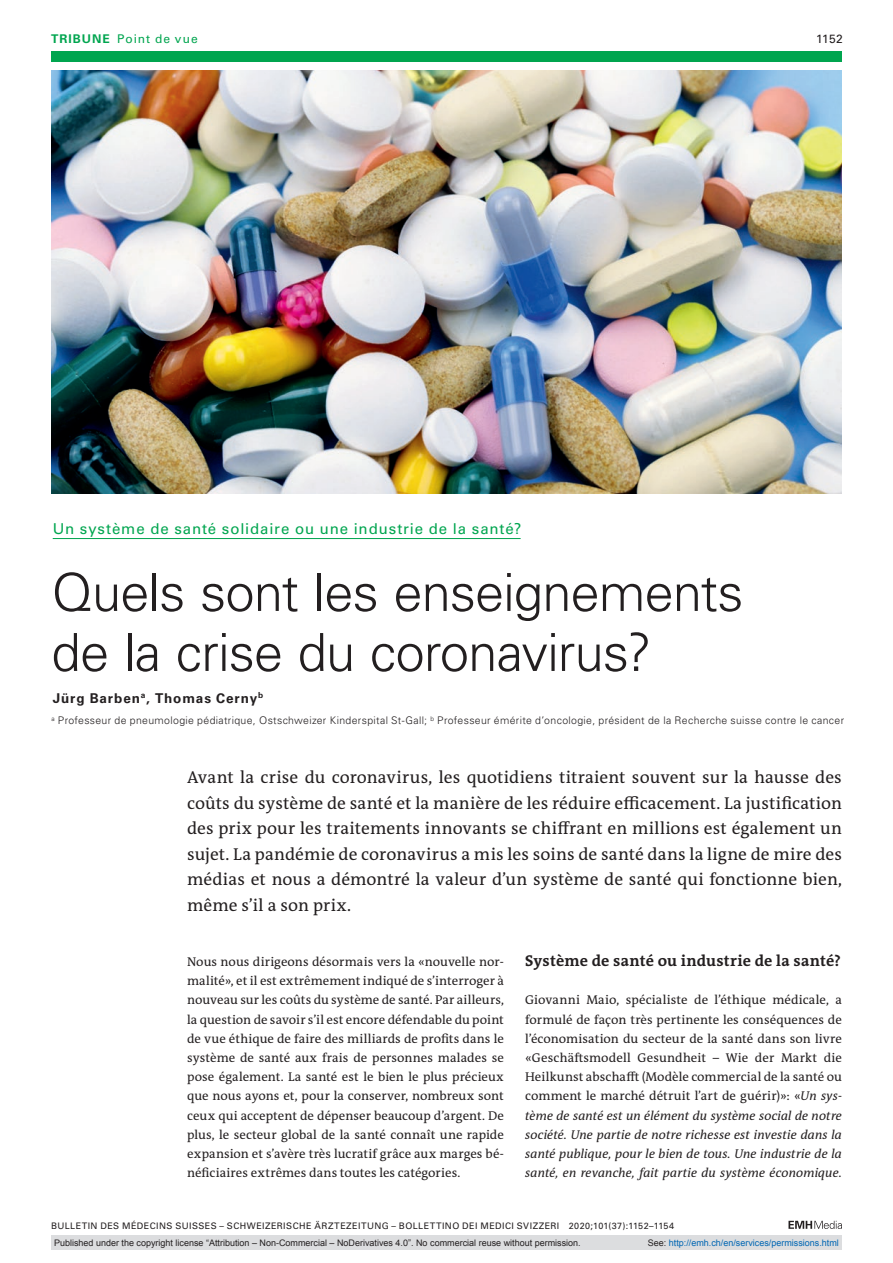
<style>
.page{position:relative;width:893px;height:1263px;background:#fff}
.page>*{position:absolute;margin:0;border:0;box-sizing:border-box;transform-origin:0 0}
.article-title{font:300 52.5px/60px "Univers LT Std";letter-spacing:-.015em;color:#231f20}
.section-pl{font:17.25px/25.5px "The Antiqua B W5 Plain";letter-spacing:.005em;color:#231f20;text-align:justify}
.section-h1{font:700 15.75px "The Antiqua B W7";letter-spacing:.005em;color:#231f20}
.pre-heading{font:15px "Univers LT Std";letter-spacing:.055em;color:#00a54f}
.author-notes{font:700 13.5px "Univers LT Std";letter-spacing:.065em;color:#231f20}
.section-pn{font:12.75px/19.2px "The Antiqua B W5 Plain";letter-spacing:.01em;color:#231f20;text-align:justify}
.ressort{font:12px "Univers LT Std";letter-spacing:.08em;color:#00a54f}
.ressort-2{font:12px "Univers LT Std";color:#231f20}
.aff{font:300 10.5px "Univers LT Std";letter-spacing:.03em;color:#231f20}
.t1{font:9px "Arial";color:#231f20}
.fusszeile{font:9px "Univers LT Std";letter-spacing:.05em;color:#231f20}
.t2{font:9px "Arial";color:#0066b3}
.s1{font-weight:700}
.s2{font-style:italic}
.s3{color:#231f20}
</style>
<div class="page">
<svg style="left:788px;top:1221px;width:54px;height:8px"></svg>
<hr style="left:53px;top:538px;width:468px;height:1px;background:#00a54f">
<img style="left:51px;top:70px;width:790px;height:423px">
<div style="left:51px;top:51px;width:791px;height:11px;background:#00a54f"></div>
<div style="left:51px;top:1235px;width:791px;height:15px;background:#dcdddf"></div>
<p class="ressort" style="left:51px;top:31px;width:148px"><span class="s1">TRIBUNE</span> Point de vue</p>
<p class="ressort-2" style="left:816px;top:31px;width:28px">1152</p>
<p class="pre-heading" style="left:53px;top:520px;width:470px">Un système de santé solidaire ou une industrie de la santé?</p>
<p class="article-title" style="left:51px;top:562px;width:694px">Quels sont les enseignements de la crise du coronavirus?</p>
<p class="author-notes" style="left:53px;top:690px;width:212px">Jürg Barben<sup>a</sup>, Thomas Cerny<sup>b</sup></p>
<p class="aff" style="left:51px;top:714px;width:794px"><sup>a</sup> Professeur de pneumologie pédiatrique, Ostschweizer Kinderspital St-Gall; <sup>b</sup> Professeur émérite d’oncologie, président de la Recherche suisse contre le cancer</p>
<p class="section-pl" style="left:187px;top:765px;width:656px">Avant la crise du coronavirus, les quotidiens titraient souvent sur la hausse des coûts du système de santé et la manière de les réduire efficacement. La justification des prix pour les traitements innovants se chiffrant en millions est également un sujet. La pandémie de coronavirus a mis les soins de santé dans la ligne de mire des médias et nous a démontré la valeur d’un système de santé qui fonctionne bien, même s’il a son prix.</p>
<p class="section-h1" style="left:525px;top:950px;width:317px">Système de santé ou industrie de la santé?</p>
<p class="section-pn" style="left:525px;top:990px;width:318px">Giovanni Maio, spécialiste de l’éthique médicale, a formulé de façon très pertinente les conséquences de l’économisation du secteur de la santé dans son livre «Geschäftsmodell Gesundheit – Wie der Markt die Heilkunst abschafft (Modèle commercial de la santé ou comment le marché détruit l’art de guérir)»: «<span class="s2">Un sys&shy;tème de santé est un élément du système social de notre société. Une partie de notre richesse est investie dans la santé publique, pour le bien de tous. Une industrie de la santé, en revanche, fait partie du système économique.</span></p>
<p class="section-pn" style="left:187px;top:952px;width:318px">Nous nous dirigeons désormais vers la «nouvelle nor&shy;malité», et il est extrêmement indiqué de s’interroger à nouveau sur les coûts du système de santé. Par ailleurs, la question de savoir s’il est encore défendable du point de vue éthique de faire des milliards de profits dans le système de santé aux frais de personnes malades se pose également. La santé est le bien le plus précieux que nous ayons et, pour la conserver, nombreux sont ceux qui acceptent de dépenser beaucoup d’argent. De plus, le secteur global de la santé connaît une rapide expansion et s’avère très lucratif grâce aux marges bé&shy;néficiaires extrêmes dans toutes les catégories.</p>
<p class="fusszeile" style="left:51px;top:1220px;width:625px">BULLETIN DES MÉDECINS SUISSES – SCHWEIZERISCHE ÄRZTEZEITUNG – BOLLETTINO DEI MEDICI SVIZZERI 2020;101(37):1152–1154</p>
<p class="t1" style="left:54px;top:1237px;width:528px">Published under the copyright license “Attribution – Non-Commercial – NoDerivatives 4.0”. No commercial reuse without permission.</p>
<p class="t2" style="left:648px;top:1237px;width:193px"><span class="s3">See:</span> http://emh.ch/en/services/permissions.html</p>
</div>
